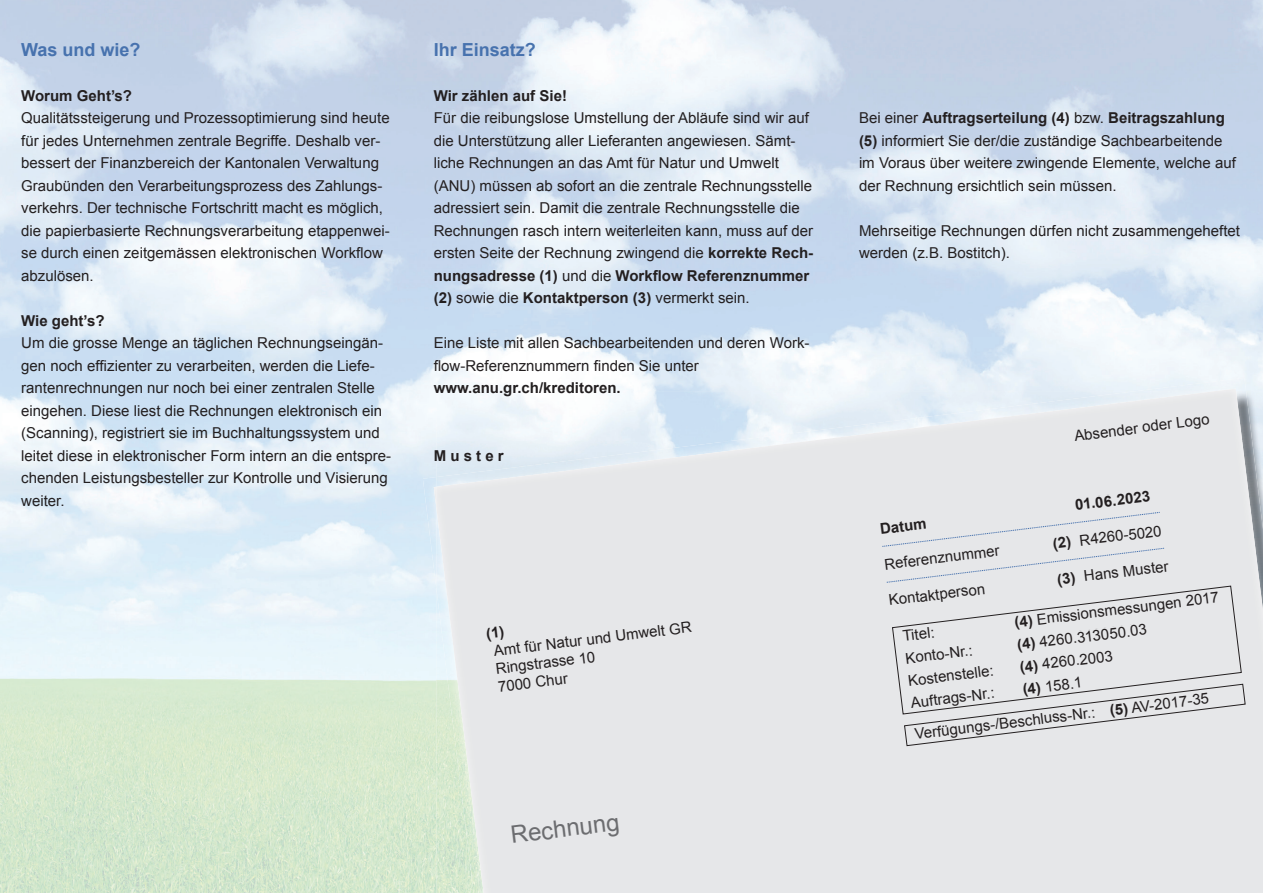
<style>
.page{position:relative;width:1263px;height:893px;background:#fff}
.page>*{position:absolute;margin:0;border:0;box-sizing:border-box;transform-origin:0 0}
.t1{font:24px "Arial";color:#6c6d70}
.t2{font:700 18px "Arial";color:#4772ae}
.t3{font:15px/22.5px "Arial";color:#231f20}
.t4{font:700 15px "Arial";color:#231f20}
.s1{font-weight:700}
</style>
<div class="page">
<img style="left:0;top:0;width:1263px;height:893px">
<img style="left:1136px;top:378px;width:110px;height:13px">
<img style="left:423px;top:477px;width:13px;height:111px">
<img style="left:436px;top:850px;width:42px;height:43px">
<img style="left:434px;top:389px;width:802px;height:118px">
<img style="left:908px;top:391px;width:355px;height:502px">
<div style="left:750px;top:429px;width:159px;height:464px;background:#e6e7e9"></div>
<img style="left:436px;top:448px;width:315px;height:402px">
<div style="left:478px;top:849px;width:273px;height:44px;background:#e6e7e9"></div>
<svg style="left:486px;top:626px;width:18px;height:16px"></svg>
<div style="left:882px;top:483px;width:363px;height:263px;background:#e6e7e9"></div>
<p class="t2" style="left:21px;top:37px;width:121px">Was und wie?</p>
<p class="t4" style="left:21px;top:85px;width:112px">Worum Geht’s?</p>
<p class="t3" style="left:21px;top:107px;width:370px">Qualitätssteigerung und Prozessoptimierung sind heute für jedes Unternehmen zentrale Begriffe. Deshalb ver&shy;bessert der Finanzbereich der Kantonalen Verwaltung Graubünden den Verarbeitungsprozess des Zahlungs&shy;verkehrs. Der technische Fortschritt macht es möglich, die papierbasierte Rechnungsverarbeitung etappenwei&shy;se durch einen zeitgemässen elektronischen Workflow abzulösen.</p>
<p class="t4" style="left:21px;top:310px;width:85px">Wie geht’s?</p>
<p class="t3" style="left:21px;top:332px;width:371px">Um die grosse Menge an täglichen Rechnungseingän&shy;gen noch effizienter zu verarbeiten, werden die Liefe&shy;rantenrechnungen nur noch bei einer zentralen Stelle eingehen. Diese liest die Rechnungen elektronisch ein (Scanning), registriert sie im Buchhaltungssystem und leitet diese in elektronischer Form intern an die entspre&shy;chenden Leistungsbesteller zur Kontrolle und Visierung weiter.</p>
<p class="t2" style="left:434px;top:37px;width:104px">Ihr Einsatz?</p>
<p class="t4" style="left:434px;top:85px;width:135px">Wir zählen auf Sie!</p>
<p class="t3" style="left:434px;top:107px;width:381px">Für die reibungslose Umstellung der Abläufe sind wir auf die Unterstützung aller Lieferanten angewiesen. Sämt&shy;liche Rechnungen an das Amt für Natur und Umwelt (ANU) müssen ab sofort an die zentrale Rechnungsstelle adressiert sein. Damit die zentrale Rechnungsstelle die Rechnungen rasch intern weiterleiten kann, muss auf der ersten Seite der Rechnung zwingend die <span class="s1">korrekte Rech&shy;nungsadresse (1)</span> und die <span class="s1">Workflow Referenznummer (2)</span> sowie die <span class="s1">Kontaktperson (3)</span> vermerkt sein.</p>
<p class="t3" style="left:434px;top:332px;width:377px">Eine Liste mit allen Sachbearbeitenden und deren Work&shy;flow-Referenznummern finden Sie unter</p>
<p class="t4" style="left:434px;top:378px;width:188px">www.anu.gr.ch/kreditoren.</p>
<p class="t4" style="left:434px;top:445px;width:72px">M u s t e r</p>
<p class="t3" style="left:493px;top:642px;width:201px;line-height:18px;rotate:-7deg">Amt für Natur und Umwelt GR<br>Ringstrasse 10<br>7000 Chur</p>
<h1 class="t1" style="left:509px;top:819px;width:111px;rotate:-7deg">Rechnung</h1>
<p class="t3" style="left:859px;top:107px;width:378px">Bei einer <span class="s1">Auftragserteilung (4)</span> bzw. <span class="s1">Beitragszahlung (5)</span> informiert Sie der/die zuständige Sachbearbeitende im Voraus über weitere zwingende Elemente, welche auf der Rechnung ersichtlich sein müssen.</p>
<p class="t3" style="left:859px;top:219px;width:383px">Mehrseitige Rechnungen dürfen nicht zusammengeheftet werden (z.B. Bostitch).</p>
<p class="t3" style="left:1073px;top:425px;width:137px;rotate:-7deg">Absender oder Logo</p>
<p class="t4" style="left:1074px;top:495px;width:77px;rotate:-7deg">01.06.2023</p>
<p class="t4" style="left:879px;top:519px;width:48px;rotate:-7deg">Datum</p>
<p class="t3" style="left:883px;top:553px;width:117px;rotate:-7deg">Referenznummer</p>
<p class="t3" style="left:1051px;top:533px;width:111px;rotate:-7deg"><span class="s1">(2)</span> R4260-5020</p>
<p class="t3" style="left:1056px;top:568px;width:114px;rotate:-7deg"><span class="s1">(3)</span> Hans Muster</p>
<p class="t3" style="left:887px;top:589px;width:98px;rotate:-7deg">Kontaktperson</p>
<p class="t3" style="left:1013px;top:611px;width:207px;rotate:-7deg"><span class="s1">(4)</span> Emissionsmessungen 2017</p>
<p class="t3" style="left:1108px;top:622px;width:64px;rotate:-7deg">0 1.0003</p>
<p class="t3" style="left:1016px;top:634px;width:132px;rotate:-7deg"><span class="s1">(4)</span> 4260.313050.03</p>
<p class="t3" style="left:901px;top:625px;width:33px;rotate:-7deg">Titel:</p>
<p class="t3" style="left:904px;top:647px;width:69px;rotate:-7deg">Konto-Nr.:</p>
<p class="t3" style="left:1018px;top:656px;width:95px;rotate:-7deg"><span class="s1">(4)</span> 4260.2003</p>
<p class="t3" style="left:907px;top:670px;width:87px;rotate:-7deg">Kostenstelle:</p>
<p class="t3" style="left:909px;top:687px;width:298px;line-height:31.3px;text-indent:113px;rotate:-7deg"><span class="s1">(4)</span> 158.1<br>Verfügungs-/Beschluss-Nr.: <span class="s1">(5)</span> AV-2017-35</p>
<p class="t3" style="left:910px;top:692px;width:86px;rotate:-7deg">Auftrags-Nr.:</p>
</div>
